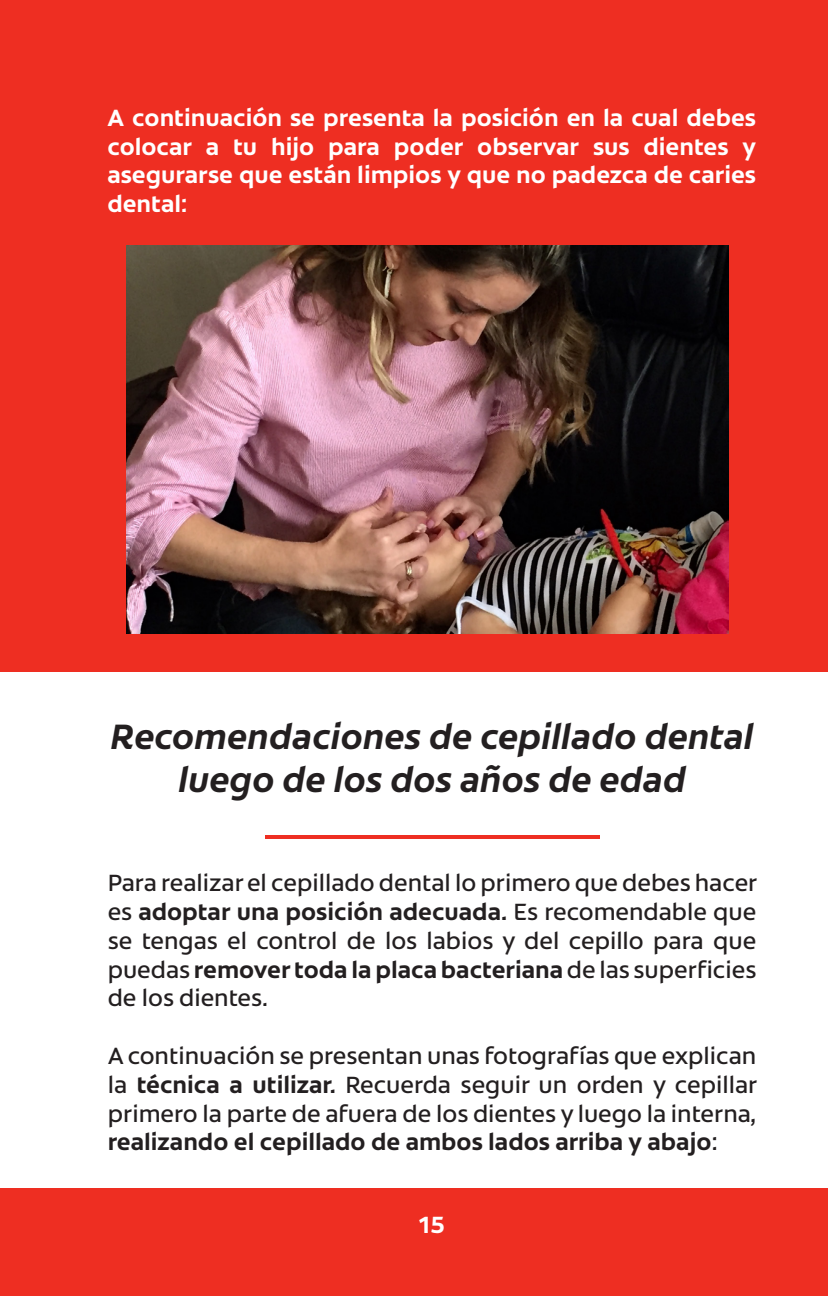
<style>
.page{position:relative;width:828px;height:1296px;background:#fff}
.page>*{position:absolute;margin:0;border:0;box-sizing:border-box;transform-origin:0 0}
.t1{font:italic 700 36px/43.2px "Colgate Ready";color:#231f20;text-align:center}
.t2{font:24px/28.8px "Colgate Ready";color:#231f20;text-align:justify}
.t3{font:700 24px/28.8px "Colgate Ready";color:#fff;text-align:justify}
.s1{font-weight:700}
</style>
<div class="page">
<div style="left:0;top:1188px;width:828px;height:108px;background:#ee2e22"></div>
<div style="left:0;top:0;width:828px;height:671px;background:#ee2e22"></div>
<img style="left:127px;top:246px;width:601px;height:387px">
<hr style="left:265px;top:835px;width:335px;height:3px;background:#ee2e22">
<p class="t3" style="left:107px;top:101px;width:650px">A continuación se presenta la posición en la cual debes colocar a tu hijo para poder observar sus dientes y asegurarse que están limpios y que no padezca de caries dental:</p>
<p class="t1" style="left:111px;top:712px;width:645px">Recomendaciones de cepillado dental luego de los dos años de edad</p>
<p class="t2" style="left:108px;top:867px;width:651px">Para realizar el cepillado dental lo primero que debes hacer es <span class="s1">adoptar una posición adecuada.</span> Es recomendable que se tengas el control de los labios y del cepillo para que puedas <span class="s1">remover toda la placa bacteriana</span> de las superficies de los dientes.</p>
<p class="t2" style="left:108px;top:1040px;width:650px">A continuación se presentan unas fotografías que explican</p>
<p class="t2" style="left:108px;top:1069px;width:651px">la <span class="s1">técnica a utilizar.</span> Recuerda seguir un orden y cepillar primero la parte de afuera de los dientes y luego la interna, <span class="s1">realizando el cepillado de ambos lados arriba y abajo</span>:</p>
<p class="t3" style="left:419px;top:1209px;width:28px">15</p>
</div>
